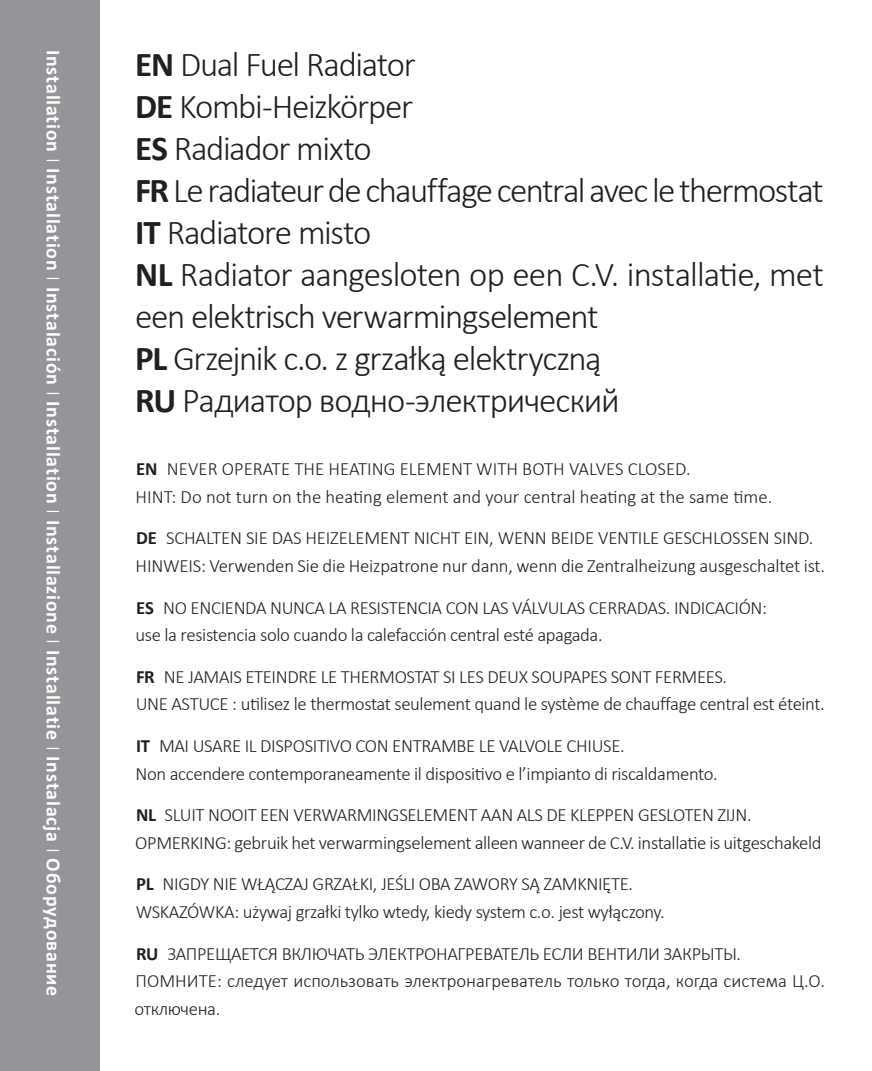
<style>
.page{position:relative;width:872px;height:1071px;background:#fff}
.page>*{position:absolute;margin:0;border:0;box-sizing:border-box;transform-origin:0 0}
.t1{font:300 35px/42px "Calibri";letter-spacing:-.035em;color:#231f20}
.t2{font:700 20px "Calibri";letter-spacing:.04em;color:#fff}
.t3{font:300 18.75px/27.5px "Calibri";letter-spacing:-.02em;color:#231f20}
.t4{font:300 18.75px/27.5px "Calibri";color:#231f20}
.s1{font-weight:300}
.s2{font-weight:700}
</style>
<div class="page">
<div style="left:0;top:0;width:99px;height:1070px;background:#939598"></div>
<p class="t2" style="left:66px;top:50px;width:948px;rotate:90deg">Installation <span class="s1">I</span> Installation <span class="s1">I</span> Instalación <span class="s1">I</span> Installation <span class="s1">I</span> Installazione <span class="s1">I</span> Installatie <span class="s1">I</span> Instalacja <span class="s1">I</span> Oборудование</p>
<p class="t1" style="left:135px;top:43px;width:690px"><span class="s2">EN</span> Dual Fuel Radiator<br><span class="s2">DE</span> Kombi-Heizkörper<br><span class="s2">ES</span> Radiador mixto<br><span class="s2">FR</span>Le radiateur de chauffage central avec le thermostat <span class="s2">IT</span> Radiatore misto<br><span class="s2">NL</span> Radiator aangesloten op een C.V. installatie, met een elektrisch verwarmingselement<br><span class="s2">PL</span> Grzejnik c.o. z grzałką elektryczną<br><span class="s2">RU</span> Радиатор водно-электрический</p>
<p class="t4" style="left:136px;top:455px;width:638px"><span class="s2">EN</span> NEVER OPERATE THE HEATING ELEMENT WITH BOTH VALVES CLOSED.<br>HINT: Do not turn on the heating element and your central heating at the same time.</p>
<p class="t3" style="left:136px;top:524px;width:691px"><span class="s2">DE</span> SCHALTEN SIE DAS HEIZELEMENT NICHT EIN, WENN BEIDE VENTILE GESCHLOSSEN SIND.<br>HINWEIS: Verwenden Sie die Heizpatrone nur dann, wenn die Zentralheizung ausgeschaltet ist.</p>
<p class="t3" style="left:135px;top:593px;width:633px"><span class="s2">ES</span> NO ENCIENDA NUNCA LA RESISTENCIA CON LAS VÁLVULAS CERRADAS. INDICACIÓN: use la resistencia solo cuando la calefacción central esté apagada.</p>
<p class="t3" style="left:136px;top:662px;width:690px"><span class="s2">FR</span> NE JAMAIS ETEINDRE LE THERMOSTAT SI LES DEUX SOUPAPES SONT FERMEES.<br>UNE ASTUCE : utilisez le thermostat seulement quand le système de chauffage central est éteint.</p>
<p class="t3" style="left:136px;top:731px;width:583px"><span class="s2">IT</span> MAI USARE IL DISPOSITIVO CON ENTRAMBE LE VALVOLE CHIUSE.<br>Non accendere contemporaneamente il dispositivo e l’impianto di riscaldamento.</p>
<p class="t3" style="left:135px;top:800px;width:687px"><span class="s2">NL</span> SLUIT NOOIT EEN VERWARMINGSELEMENT AAN ALS DE KLEPPEN GESLOTEN ZIJN.<br>OPMERKING: gebruik het verwarmingselement alleen wanneer de C.V. installatie is uitgeschakeld</p>
<p class="t3" style="left:136px;top:870px;width:530px"><span class="s2">PL</span> NIGDY NIE WŁĄCZAJ GRZAŁKI, JEŚLI OBA ZAWORY SĄ ZAMKNIĘTE.<br>WSKAZÓWKA: używaj grzałki tylko wtedy, kiedy system c.o. jest wyłączony.</p>
<p class="t3" style="left:134px;top:939px;width:692px"><span class="s2">RU</span> ЗАПРЕЩАЕТСЯ ВКЛЮЧАТЬ ЭЛЕКТРОНАГРЕВАТЕЛЬ ЕСЛИ ВЕНТИЛИ ЗАКРЫТЫ.<br>ПОМНИТЕ: следует использовать электронагреватель только тогда, когда система Ц.О. отключена.</p>
</div>
